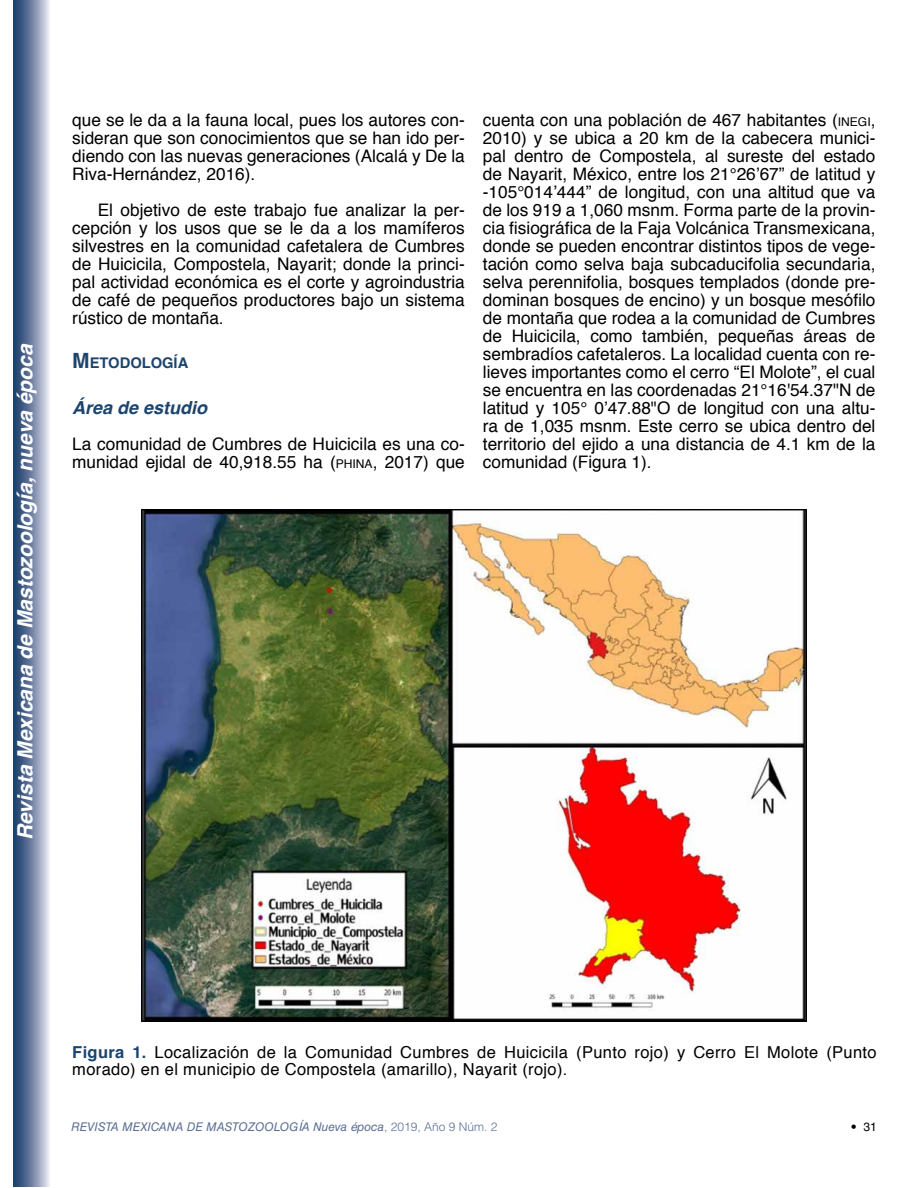
<style>
.page{position:relative;width:918px;height:1188px;background:#fff}
.page>*{position:absolute;margin:0;border:0;box-sizing:border-box;transform-origin:0 0}
.t1{font:italic 700 21px "Helvetica";color:#fff}
.t2{font:italic 700 18px "Helvetica";color:#1c446d}
.t3{font:17.25px/18px "Helvetica";color:#000;text-align:justify}
.t4{font:16.5px/16.5px "Helvetica";letter-spacing:.02em;color:#000}
.t5{font:700 14.7px "Helvetica";color:#1c446d}
.t6{font:italic 12px "Helvetica LT Std";color:#5a6e93}
.t7{font:12px "Helvetica LT Std";color:#000}
.s1{font-size:21px}
.s2{font-size:12.15px}
.s3{font-weight:700;color:#1c446d}
.s4{font-weight:300;font-style:normal}
.s5{font-weight:300}
</style>
<div class="page">
<svg style="left:13px;top:0;width:37px;height:1186px;background:#7789a7"></svg>
<img style="left:141px;top:509px;width:666px;height:512px">
<p class="t1" style="left:8px;top:840px;width:498px;rotate:-90deg">Revista Mexicana de Mastozoología, nueva época</p>
<p class="t3" style="left:72px;top:111px;width:394px">que se le da a la fauna local, pues los autores con&shy;sideran que son conocimientos que se han ido per&shy;diendo con las nuevas generaciones (Alcalá y De la Riva-Hernández, 2016).</p>
<p class="t3" style="left:72px;top:201px;width:394px;text-indent:26px">El objetivo de este trabajo fue analizar la per&shy;cepción y los usos que se le da a los mamíferos silvestres en la comunidad cafetalera de Cumbres de Huicicila, Compostela, Nayarit; donde la princi&shy;pal actividad económica es el corte y agroindustria de café de pequeños productores bajo un sistema rústico de montaña.</p>
<p class="t5" style="left:72px;top:350px;width:118px"><span class="s1">M</span> ETODOLOGÍA</p>
<p class="t2" style="left:72px;top:393px;width:137px">Área de estudio</p>
<p class="t3" style="left:72px;top:435px;width:394px">La comunidad de Cumbres de Huicicila es una co&shy;munidad ejidal de 40,918.55 ha (<span class="s2">PHINA</span>, 2017) que</p>
<p class="t3" style="left:483px;top:111px;width:394px">cuenta con una población de 467 habitantes (<span class="s2">INEGI</span>, 2010) y se ubica a 20 km de la cabecera munici&shy;pal dentro de Compostela, al sureste del estado de Nayarit, México, entre los 21°26’67” de latitud y -105°014’444” de longitud, con una altitud que va de los 919 a 1,060 msnm. Forma parte de la provin&shy;cia fisiográfica de la Faja Volcánica Transmexicana, donde se pueden encontrar distintos tipos de vege&shy;tación como selva baja subcaducifolia secundaria, selva perennifolia, bosques templados (donde pre&shy;dominan bosques de encino) y un bosque mesófilo de montaña que rodea a la comunidad de Cumbres de Huicicila, como también, pequeñas áreas de sembradíos cafetaleros. La localidad cuenta con re&shy;lieves importantes como el cerro “El Molote”, el cual se encuentra en las coordenadas 21°16'54.37"N de latitud y 105° 0’47.88"O de longitud con una altu&shy;ra de 1,035 msnm. Este cerro se ubica dentro del territorio del ejido a una distancia de 4.1 km de la comunidad (Figura 1).</p>
<p class="t4" style="left:72px;top:1045px;width:806px"><span class="s3">Figura 1.</span> Localización de la Comunidad Cumbres de Huicicila (Punto rojo) y Cerro El Molote (Punto morado) en el municipio de Compostela (amarillo), Nayarit (rojo).</p>
<p class="t6" style="left:71px;top:1120px;width:428px">REVISTA MEXICANA DE MASTOZOOLOGÍA Nueva época<span class="s4">, 2019, Año 9 Núm. 2</span></p>
<p class="t7" style="left:851px;top:1120px;width:28px"><span class="s5">•</span> 31</p>
</div>
